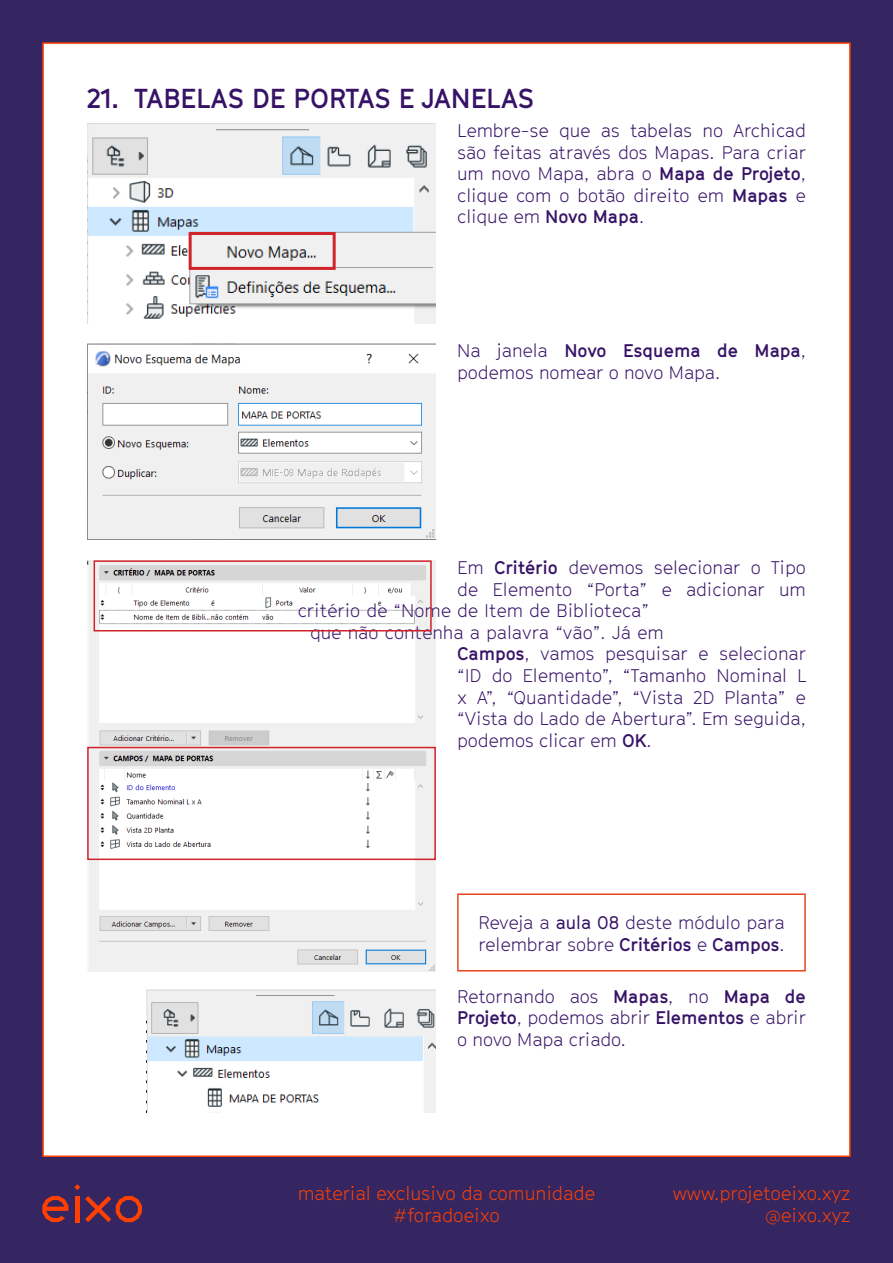
<style>
.page{position:relative;width:893px;height:1263px;background:#fff}
.page>*{position:absolute;margin:0;border:0;box-sizing:border-box;transform-origin:0 0}
.t1{font:700 27px "GT Cinetype";color:#361366}
.t2{font:300 18.6px/22.4px "GT Cinetype";color:#ff4000;text-align:right}
.t3{font:300 18px/21.6px "GT Cinetype";color:#361366;text-align:justify}
.s1{font-weight:700}
.s2{font-weight:400}
</style>
<div class="page">
<div style="left:0;top:0;width:42px;height:1263px;background:#352662"></div>
<div style="left:851px;top:0;width:42px;height:1263px;background:#352662"></div>
<div style="left:31px;top:0;width:862px;height:42px;background:#352662"></div>
<div style="left:31px;top:1157px;width:862px;height:106px;background:#352662"></div>
<div style="left:457px;top:893px;width:349px;height:78px;border:2px solid #e4451e"></div>
<img style="left:87px;top:123px;width:349px;height:200px">
<img style="left:87px;top:343px;width:349px;height:196px">
<img style="left:146px;top:989px;width:290px;height:123px">
<img style="left:87px;top:560px;width:349px;height:411px">
<div style="left:189px;top:232px;width:147px;height:38px;border:3px solid #d1232a"></div>
<div style="left:94px;top:560px;width:338px;height:71px;border:2px solid #d1232a"></div>
<div style="left:87px;top:747px;width:349px;height:113px;border:2px solid #d1232a"></div>
<svg style="left:42px;top:1196px;width:26px;height:26px"></svg>
<svg style="left:74px;top:1184px;width:6px;height:6px"></svg>
<hr style="left:75px;top:1196px;width:4px;height:26px;background:#ff4000">
<svg style="left:85px;top:1196px;width:57px;height:26px"></svg>
<p class="t1" style="left:87px;top:82px;width:449px">21. TABELAS DE PORTAS E JANELAS</p>
<p class="t3" style="left:457px;top:120px;width:350px">Lembre-se que as tabelas no Archicad são feitas através dos Mapas. Para criar um novo Mapa, abra o <span class="s1">Mapa de Projeto</span>, clique com o botão direito em <span class="s1">Mapas</span> e clique em <span class="s1">Novo Mapa</span>.</p>
<p class="t3" style="left:457px;top:340px;width:350px">Na janela <span class="s1">Novo Esquema de Mapa</span>, podemos nomear o novo Mapa.</p>
<p class="t3" style="left:457px;top:557px;width:350px">Em <span class="s1">Critério</span> devemos selecionar o Tipo</p>
<p class="t3" style="left:457px;top:578px;width:350px">de Elemento “Porta” e adicionar um</p>
<p class="t3" style="left:298px;top:600px;width:353px">critério de “Nome de Item de Biblioteca”</p>
<p class="t3" style="left:310px;top:621px;width:355px">que não contenha a palavra “vão”. Já em</p>
<p class="t3" style="left:457px;top:643px;width:350px"><span class="s1">Campos</span>, vamos pesquisar e selecionar</p>
<p class="t3" style="left:457px;top:665px;width:351px">“ID do Elemento”, “Tamanho Nominal L</p>
<p class="t3" style="left:457px;top:686px;width:350px">x A”, “Quantidade”, “Vista 2D Planta” e</p>
<p class="t3" style="left:457px;top:708px;width:350px">“Vista do Lado de Abertura”. Em seguida,</p>
<p class="t3" style="left:457px;top:729px;width:196px">podemos clicar em <span class="s1">OK</span>.</p>
<p class="t3" style="left:478px;top:912px;width:308px">Reveja a <span class="s2">aula 08</span> deste módulo para relembrar sobre <span class="s1">Critérios</span> e <span class="s1">Campos</span>.</p>
<p class="t3" style="left:457px;top:985px;width:350px">Retornando aos <span class="s1">Mapas</span>, no <span class="s1">Mapa de Projeto</span>, podemos abrir <span class="s1">Elementos</span> e abrir o novo Mapa criado.</p>
<p class="t2" style="left:298px;top:1182px;width:299px;text-align:center">material exclusivo da comunidade #foradoeixo</p>
<p class="t2" style="left:673px;top:1182px;width:179px">www.projetoeixo.xyz @eixo.xyz</p>
</div>
